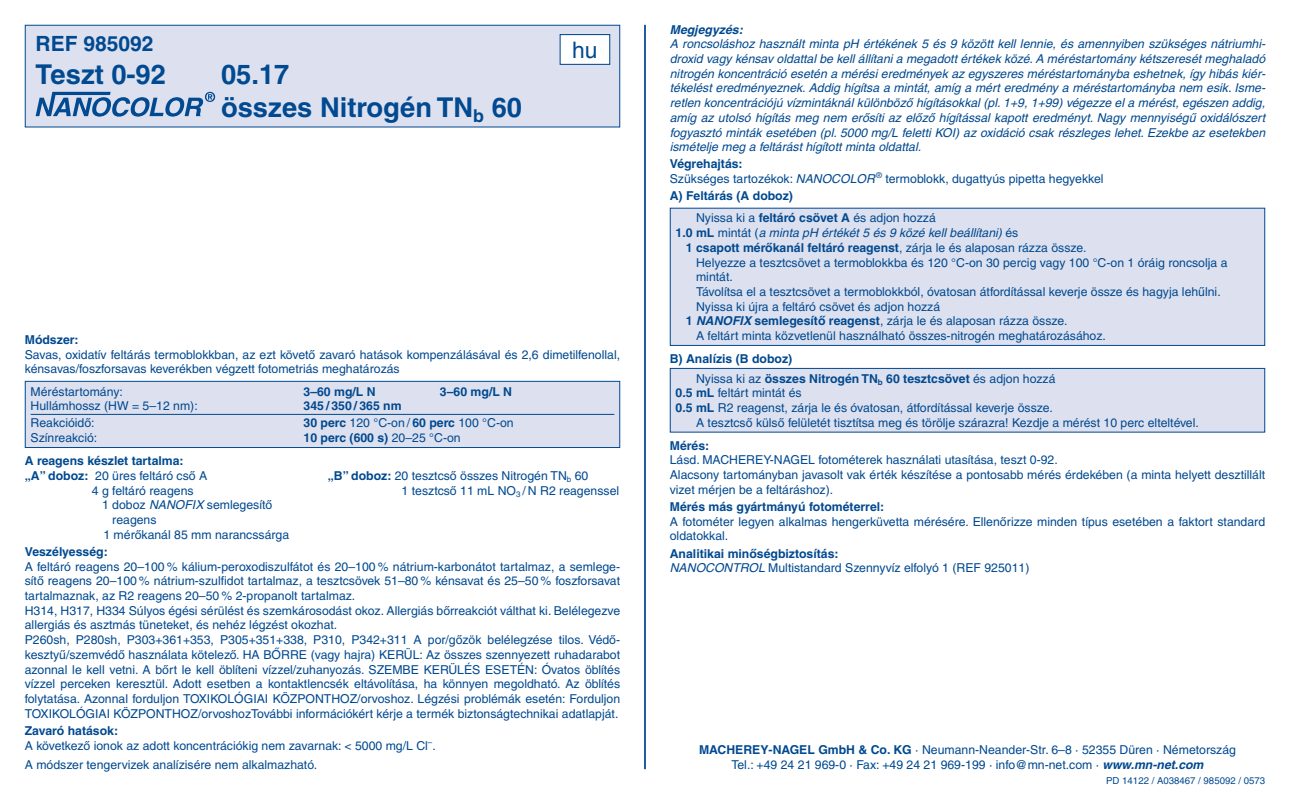
<style>
.page{position:relative;width:1290px;height:794px;background:#fff}
.page>*{position:absolute;margin:0;border:0;box-sizing:border-box;transform-origin:0 0}
.t1{font:700 27.3px/32.9px "Helvetica LT Pro";color:#014990}
.t2{font:22.75px "Helvetica LT Pro";color:#014990}
.t3{font:700 21px "Helvetica LT Pro";color:#014990}
.t4{font:12.25px/14.7px "Helvetica LT Pro";color:#014990}
.t5{font:italic 12.25px/14.7px "Helvetica LT Pro";color:#014990;text-align:justify}
.t6{font:700 12.25px/22.1px "Helvetica LT Pro";color:#014990}
.t7{font:italic 700 12.25px "Helvetica LT Pro";color:#014990}
.t8{font:9.62px "Helvetica LT Pro";color:#014990}
.s1{font-weight:700}
.s2{font-weight:400}
.s3{font-style:italic}
.s4{font-weight:700;font-style:normal}
.s5{font-style:normal}
.s6{font-weight:700;font-style:italic}
</style>
<div class="page">
<hr style="left:644px;top:25px;width:2px;height:744px;background:#014990">
<div style="left:25px;top:25px;width:595px;height:102px;background:#dde1ef"></div>
<svg style="left:36px;top:92px;width:179px;height:25px"></svg>
<div style="left:25px;top:25px;width:595px;height:102px;border:1px solid #014990"></div>
<div style="left:560px;top:35px;width:50px;height:29px;background:#fff"></div>
<div style="left:560px;top:34px;width:50px;height:31px;border:1px solid #014990"></div>
<div style="left:25px;top:381px;width:595px;height:66px;background:#dde1ef"></div>
<hr style="left:31px;top:414px;width:583px;height:1px;background:#014990">
<div style="left:25px;top:381px;width:595px;height:67px;border:1px solid #014990"></div>
<div style="left:670px;top:208px;width:595px;height:137px;background:#dde1ef"></div>
<div style="left:670px;top:208px;width:595px;height:138px;border:1px solid #014990"></div>
<div style="left:670px;top:368px;width:595px;height:64px;background:#dde1ef"></div>
<div style="left:670px;top:368px;width:595px;height:64px;border:1px solid #014990"></div>
<h3 class="t3" style="left:36px;top:30px;width:119px">REF 985092</h3>
<h1 class="t1" style="left:36px;top:58px;width:132px">Teszt 0-92</h1>
<h1 class="t1" style="left:221px;top:58px;width:302px">05.17<br>összes Nitrogén TN<sub>b</sub> 60</h1>
<h2 class="t2" style="left:572px;top:36px;width:27px">hu</h2>
<p class="t6" style="left:25px;top:329px;width:55px">Módszer:</p>
<p class="t4" style="left:25px;top:347px;width:597px">Savas, oxidatív feltárás termoblokkban, az ezt követő zavaró hatások kompenzálásával és 2,6 dimetilfenollal, kénsavas/foszforsavas keverékben végzett fotometriás meghatározás</p>
<p class="t4" style="left:31px;top:384px;width:94px">Méréstartomány:</p>
<p class="t6" style="left:303px;top:380px;width:74px">3–60 mg/L N</p>
<p class="t6" style="left:440px;top:380px;width:74px">3–60 mg/L N</p>
<p class="t4" style="left:31px;top:398px;width:169px">Hullámhossz (HW = 5–12 nm):</p>
<p class="t6" style="left:303px;top:395px;width:100px">345 / 350 / 365 nm</p>
<p class="t4" style="left:31px;top:416px;width:65px">Reakcióidő:</p>
<p class="t4" style="left:303px;top:416px;width:212px"><span class="s1">30 perc</span> 120 °C-on / <span class="s1">60 perc</span> 100 °C-on</p>
<p class="t4" style="left:31px;top:430px;width:68px">Színreakció:</p>
<p class="t6" style="left:303px;top:427px;width:159px">10 perc (600 s) <span class="s2">20–25 °C-on</span></p>
<p class="t6" style="left:25px;top:450px;width:160px">A reagens készlet tartalma:</p>
<p class="t4" style="left:25px;top:468px;width:184px"><span class="s1">„A” doboz:</span> 20 üres feltáró cső A</p>
<p class="t4" style="left:92px;top:483px;width:103px">4 g feltáró reagens</p>
<p class="t4" style="left:102px;top:497px;width:172px">1 doboz <span class="s3">NANOFIX</span> semlegesítő</p>
<p class="t4" style="left:112px;top:512px;width:46px">reagens</p>
<p class="t4" style="left:103px;top:527px;width:187px">1 mérőkanál 85 mm narancssárga</p>
<p class="t4" style="left:402px;top:468px;width:219px;text-indent:-74px"><span class="s1">„B” doboz:</span> 20 tesztcső összes Nitrogén TN<sub>b</sub> 60<br>1 tesztcső 11 mL NO<sub>3</sub> / N R2 reagenssel</p>
<p class="t6" style="left:25px;top:540px;width:84px">Veszélyesség:</p>
<p class="t4" style="left:25px;top:559px;width:597px">A feltáró reagens 20–100 % kálium-peroxodiszulfátot és 20–100 % nátrium-karbonátot tartalmaz, a semlege&shy;sítő reagens 20–100 % nátrium-szulfidot tartalmaz, a tesztcsövek 51–80 % kénsavat és 25–50 % foszforsavat tartalmaznak, az R2 reagens 20–50 % 2-propanolt tartalmaz.<br>H314, H317, H334 Súlyos égési sérülést és szemkárosodást okoz. Allergiás bőrreakciót válthat ki. Belélegezve allergiás és asztmás tüneteket, és nehéz légzést okozhat.<br>P260sh, P280sh, P303+361+353, P305+351+338, P310, P342+311 A por/gőzök belélegzése tilos. Védő&shy;kesztyű/szemvédő használata kötelező. HA BŐRRE (vagy hajra) KERÜL: Az összes szennyezett ruhadarabot azonnal le kell vetni. A bőrt le kell öblíteni vízzel/zuhanyozás. SZEMBE KERÜLÉS ESETÉN: Óvatos öblítés vízzel perceken keresztül. Adott esetben a kontaktlencsék eltávolítása, ha könnyen megoldható. Az öblítés folytatása. Azonnal forduljon TOXIKOLÓGIAI KÖZPONTHOZ/orvoshoz. Légzési problémák esetén: Forduljon TOXIKOLÓGIAI KÖZPONTHOZ/orvoshozTovábbi információkért kérje a termék biztonságtechnikai adatlapját.</p>
<p class="t4" style="left:25px;top:723px;width:412px"><span class="s1">Zavaró hatások:<br></span>A következő ionok az adott koncentrációkig nem zavarnak: &lt; 5000 mg/L Cl<sup>–</sup>.</p>
<p class="t4" style="left:25px;top:757px;width:294px">A módszer tengervizek analízisére nem alkalmazható.</p>
<p class="t7" style="left:670px;top:22px;width:74px">Megjegyzés:</p>
<p class="t5" style="left:670px;top:37px;width:597px">A roncsoláshoz használt minta pH értékének 5 és 9 között kell lennie, és amennyiben szükséges nátriumhi&shy;droxid vagy kénsav oldattal be kell állítani a megadott értékek közé. A méréstartomány kétszeresét meghaladó nitrogén koncentráció esetén a mérési eredmények az egyszeres méréstartományba eshetnek, így hibás kiér&shy;tékelést eredményeznek. Addig hígítsa a mintát, amíg a mért eredmény a méréstartományba nem esik. Isme&shy;retlen koncentrációjú vízmintáknál különböző hígításokkal (pl. 1+9, 1+99) végezze el a mérést, egészen addig, amíg az utolsó hígítás meg nem erősíti az előző hígítással kapott eredményt. Nagy mennyiségű oxidálószert fogyasztó minták esetében (pl. 5000 mg/L feletti KOI) az oxidáció csak részleges lehet. Ezekbe az esetekben ismételje meg a feltárást hígított minta oldattal.</p>
<p class="t4" style="left:670px;top:157px;width:435px"><span class="s1">Végrehajtás:<br></span>Szükséges tartozékok: <span class="s3">NANOCOLOR</span> <sup>®</sup> termoblokk, dugattyús pipetta hegyekkel</p>
<p class="t6" style="left:696px;top:185px;width:241px;text-indent:-26px">A) Feltárás (A doboz)<br><span class="s2">Nyissa ki a</span> feltáró csövet A <span class="s2">és adjon hozzá</span></p>
<p class="t5" style="left:676px;top:225px;width:344px"><span class="s4">1.0 mL</span> <span class="s5">mintát (</span>a minta pH értékét 5 és 9 közé kell beállítani) <span class="s5">és</span></p>
<p class="t6" style="left:686px;top:236px;width:402px">1 csapott mérőkanál feltáró reagenst<span class="s2">, zárja le és alaposan rázza össze.</span></p>
<p class="t4" style="left:696px;top:255px;width:533px">Helyezze a tesztcsövet a termoblokkba és 120 °C-on 30 percig vagy 100 °C-on 1 óráig roncsolja a</p>
<p class="t4" style="left:696px;top:269px;width:38px">mintát.</p>
<p class="t4" style="left:696px;top:284px;width:526px">Távolítsa el a tesztcsövet a termoblokkból, óvatosan átfordítással keverje össze és hagyja lehűlni.</p>
<p class="t4" style="left:696px;top:299px;width:246px">Nyissa ki újra a feltáró csövet és adjon hozzá</p>
<p class="t4" style="left:686px;top:314px;width:383px"><span class="s1">1</span> <span class="s6">NANOFIX</span> <span class="s1">semlegesítő reagenst</span>, zárja le és alaposan rázza össze.</p>
<p class="t4" style="left:696px;top:328px;width:411px">A feltárt minta közvetlenül használható összes-nitrogén meghatározásához.</p>
<p class="t6" style="left:696px;top:349px;width:361px;line-height:19.6px;text-indent:-26px">B) Analízis (B doboz)<br><span class="s2">Nyissa ki az</span> összes Nitrogén TN<sub>b</sub> 60 tesztcsövet <span class="s2">és adjon hozzá</span></p>
<p class="t4" style="left:676px;top:386px;width:128px"><span class="s1">0.5 mL</span> feltárt mintát és</p>
<p class="t4" style="left:676px;top:400px;width:379px"><span class="s1">0.5 mL</span> R2 reagenst, zárja le és óvatosan, átfordítással keverje össze.</p>
<p class="t4" style="left:696px;top:415px;width:504px">A tesztcső külső felületét tisztítsa meg és törölje szárazra! Kezdje a mérést 10 perc elteltével.</p>
<p class="t6" style="left:670px;top:434px;width:41px">Mérés:</p>
<p class="t4" style="left:670px;top:453px;width:597px">Lásd. MACHEREY-NAGEL fotométerek használati utasítása, teszt 0-92.<br>Alacsony tartományban javasolt vak érték készítése a pontosabb mérés érdekében (a minta helyett desztillált vizet mérjen be a feltáráshoz).</p>
<p class="t6" style="left:670px;top:496px;width:216px">Mérés más gyártmányú fotométerrel:</p>
<p class="t4" style="left:670px;top:514px;width:597px">A fotométer legyen alkalmas hengerküvetta mérésére. Ellenőrizze minden típus esetében a faktort standard oldatokkal.</p>
<p class="t4" style="left:670px;top:546px;width:361px"><span class="s1">Analitikai minőségbiztosítás:<br></span><span class="s3">NANOCONTROL</span> Multistandard Szennyvíz elfolyó 1 (REF 925011)</p>
<p class="t4" style="left:699px;top:743px;width:538px;text-align:center"><span class="s1">MACHEREY-NAGEL GmbH &amp; Co. KG</span> · Neumann-Neander-Str. 6–8 · 52355 Düren · Németország<br>Tel.: +49 24 21 969-0 · Fax: +49 24 21 969-199 · info@mn-net.com · <span class="s6">www.mn-net.com</span></p>
<p class="t8" style="left:1106px;top:774px;width:160px">PD 14122 / A038467 / 985092 / 0573</p>
</div>
